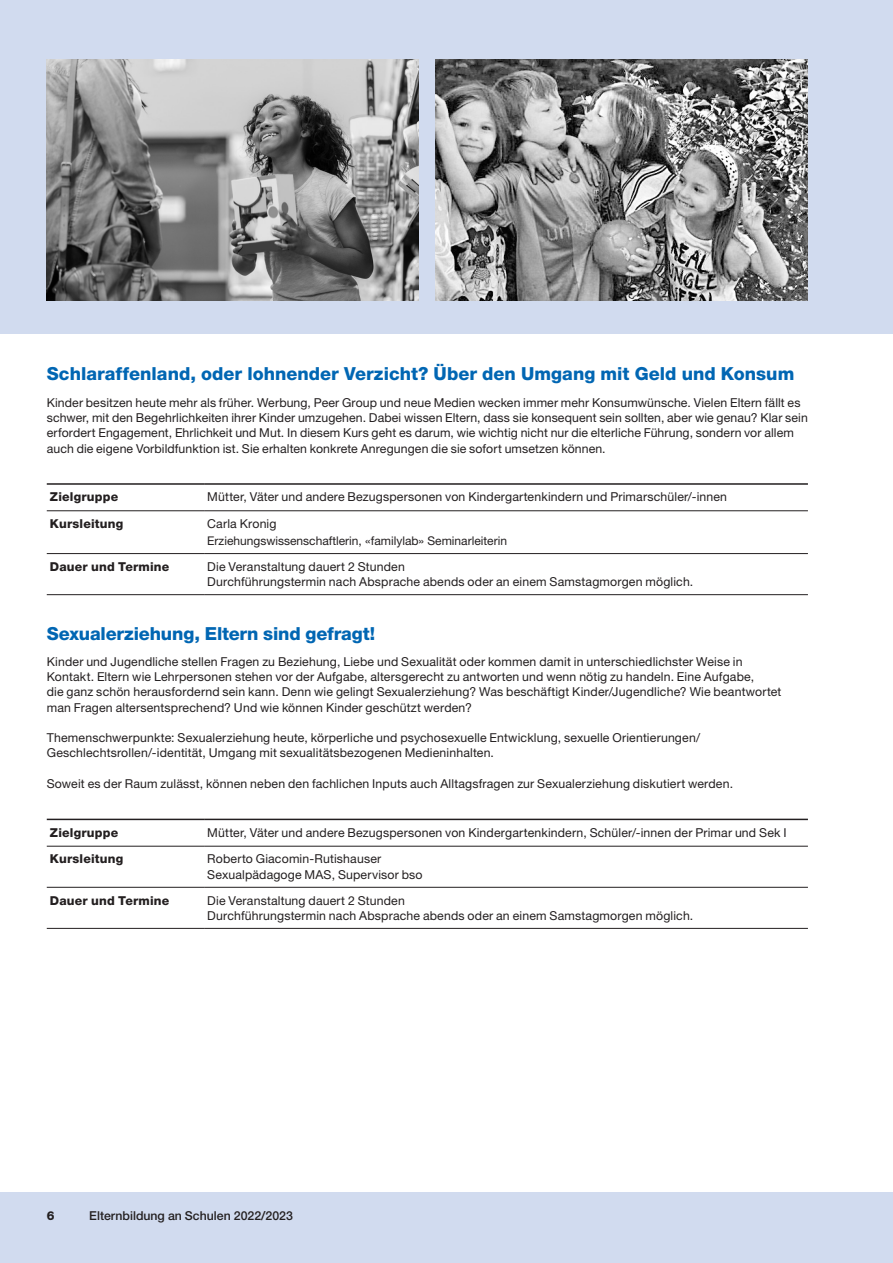
<style>
.page{position:relative;width:893px;height:1263px;background:#d1dbef}
.page>*{position:absolute;margin:0;border:0;box-sizing:border-box;transform-origin:0 0}
.t1{font:800 18px "Helvetica Neue LT Std";color:#0166b3}
._10_Tabelle_Roman_8{font:12.3px/15.3px "Helvetica Neue LT Std";letter-spacing:.01em;color:#231f20}
._10_Tabelle_Heavy_8{font:800 12.3px "Helvetica Neue LT Std";letter-spacing:.015em;color:#231f20}
.t2{font:500 12.3px "Helvetica Neue LT Std";color:#231f20}
.table_basic_roman{font:12px "Helvetica Neue LT Std";color:#231f20}
</style>
<div class="page">
<div style="left:0;top:334px;width:893px;height:857px;background:#fff"></div>
<hr style="left:47px;top:483px;width:157px;height:2px;background:#231f20">
<hr style="left:204px;top:483px;width:604px;height:2px;background:#231f20">
<hr style="left:47px;top:510px;width:157px;height:1px;background:#231f20">
<hr style="left:204px;top:510px;width:604px;height:1px;background:#231f20">
<hr style="left:47px;top:553px;width:157px;height:1px;background:#231f20">
<hr style="left:204px;top:553px;width:604px;height:1px;background:#231f20">
<hr style="left:47px;top:594px;width:157px;height:1px;background:#231f20">
<hr style="left:204px;top:594px;width:604px;height:1px;background:#231f20">
<hr style="left:47px;top:819px;width:157px;height:1px;background:#231f20">
<hr style="left:204px;top:819px;width:604px;height:1px;background:#231f20">
<hr style="left:47px;top:846px;width:157px;height:1px;background:#231f20">
<hr style="left:204px;top:846px;width:604px;height:1px;background:#231f20">
<hr style="left:47px;top:887px;width:157px;height:1px;background:#231f20">
<hr style="left:204px;top:887px;width:604px;height:1px;background:#231f20">
<hr style="left:47px;top:928px;width:157px;height:1px;background:#231f20">
<hr style="left:204px;top:928px;width:604px;height:1px;background:#231f20">
<img style="left:47px;top:60px;width:372px;height:240px">
<img style="left:436px;top:60px;width:372px;height:240px">
<p class="t1" style="left:47px;top:362px;width:749px">Schlaraffenland, oder lohnender Verzicht? Über den Umgang mit Geld und Konsum</p>
<p class="_10_Tabelle_Roman_8" style="left:47px;top:394px;width:763px">Kinder besitzen heute mehr als früher. Werbung, Peer Group und neue Medien wecken immer mehr Konsumwünsche. Vielen Eltern fällt es schwer, mit den Begehrlichkeiten ihrer Kinder umzugehen. Dabei wissen Eltern, dass sie konsequent sein sollten, aber wie genau? Klar sein erfordert Engagement, Ehrlichkeit und Mut. In diesem Kurs geht es darum, wie wichtig nicht nur die elterliche Führung, sondern vor allem auch die eigene Vorbildfunktion ist. Sie erhalten konkrete Anregungen die sie sofort umsetzen können.</p>
<p class="_10_Tabelle_Heavy_8" style="left:50px;top:490px;width:70px">Zielgruppe</p>
<p class="_10_Tabelle_Roman_8" style="left:207px;top:489px;width:521px">Mütter, Väter und andere Bezugspersonen von Kindergartenkindern und Primarschüler/-innen</p>
<p class="_10_Tabelle_Heavy_8" style="left:50px;top:516px;width:75px">Kursleitung</p>
<p class="_10_Tabelle_Roman_8" style="left:207px;top:516px;width:71px">Carla Kronig</p>
<p class="table_basic_roman" style="left:207px;top:534px;width:301px">Erziehungswissenschaftlerin, «familylab» Seminarleiterin</p>
<p class="_10_Tabelle_Heavy_8" style="left:50px;top:559px;width:121px">Dauer und Termine</p>
<p class="_10_Tabelle_Roman_8" style="left:207px;top:559px;width:487px">Die Veranstaltung dauert 2 Stunden<br>Durchführungstermin nach Absprache abends oder an einem Samstagmorgen möglich.</p>
<p class="t1" style="left:47px;top:623px;width:330px">Sexualerziehung, Eltern sind gefragt!</p>
<p class="_10_Tabelle_Roman_8" style="left:47px;top:653px;width:736px">Kinder und Jugendliche stellen Fragen zu Beziehung, Liebe und Sexualität oder kommen damit in unterschiedlichster Weise in Kontakt. Eltern wie Lehrpersonen stehen vor der Aufgabe, altersgerecht zu antworten und wenn nötig zu handeln. Eine Aufgabe,<br>die ganz schön herausfordernd sein kann. Denn wie gelingt Sexualerziehung? Was beschäftigt Kinder/Jugendliche? Wie beantwortet man Fragen altersentsprechend? Und wie können Kinder geschützt werden?</p>
<p class="_10_Tabelle_Roman_8" style="left:47px;top:730px;width:655px">Themenschwerpunkte: Sexualerziehung heute, körperliche und psychosexuelle Entwicklung, sexuelle Orientierungen/<br>Geschlechtsrollen/-identität, Umgang mit sexualitätsbezogenen Medieninhalten.</p>
<p class="_10_Tabelle_Roman_8" style="left:47px;top:776px;width:688px">Soweit es der Raum zulässt, können neben den fachlichen Inputs auch Alltagsfragen zur Sexualerziehung diskutiert werden.</p>
<p class="_10_Tabelle_Heavy_8" style="left:50px;top:825px;width:70px">Zielgruppe</p>
<p class="_10_Tabelle_Roman_8" style="left:207px;top:824px;width:581px">Mütter, Väter und andere Bezugspersonen von Kindergartenkindern, Schüler/-innen der Primar und Sek I</p>
<p class="_10_Tabelle_Heavy_8" style="left:50px;top:852px;width:75px">Kursleitung</p>
<p class="_10_Tabelle_Roman_8" style="left:207px;top:851px;width:175px">Roberto Giacomin-Rutishauser</p>
<p class="_10_Tabelle_Roman_8" style="left:207px;top:866px;width:217px">Sexualpädagoge MAS, Supervisor bso</p>
<p class="_10_Tabelle_Heavy_8" style="left:50px;top:893px;width:121px">Dauer und Termine</p>
<p class="_10_Tabelle_Roman_8" style="left:207px;top:892px;width:487px">Die Veranstaltung dauert 2 Stunden<br>Durchführungstermin nach Absprache abends oder an einem Samstagmorgen möglich.</p>
<p class="t2" style="left:89px;top:1209px;width:205px">Elternbildung an Schulen 2022/2023</p>
<p class="_10_Tabelle_Heavy_8" style="left:47px;top:1209px;width:9px">6</p>
<p class="t2" style="left:88px;top:1209px;width:56px">Kategorie</p>
</div>
